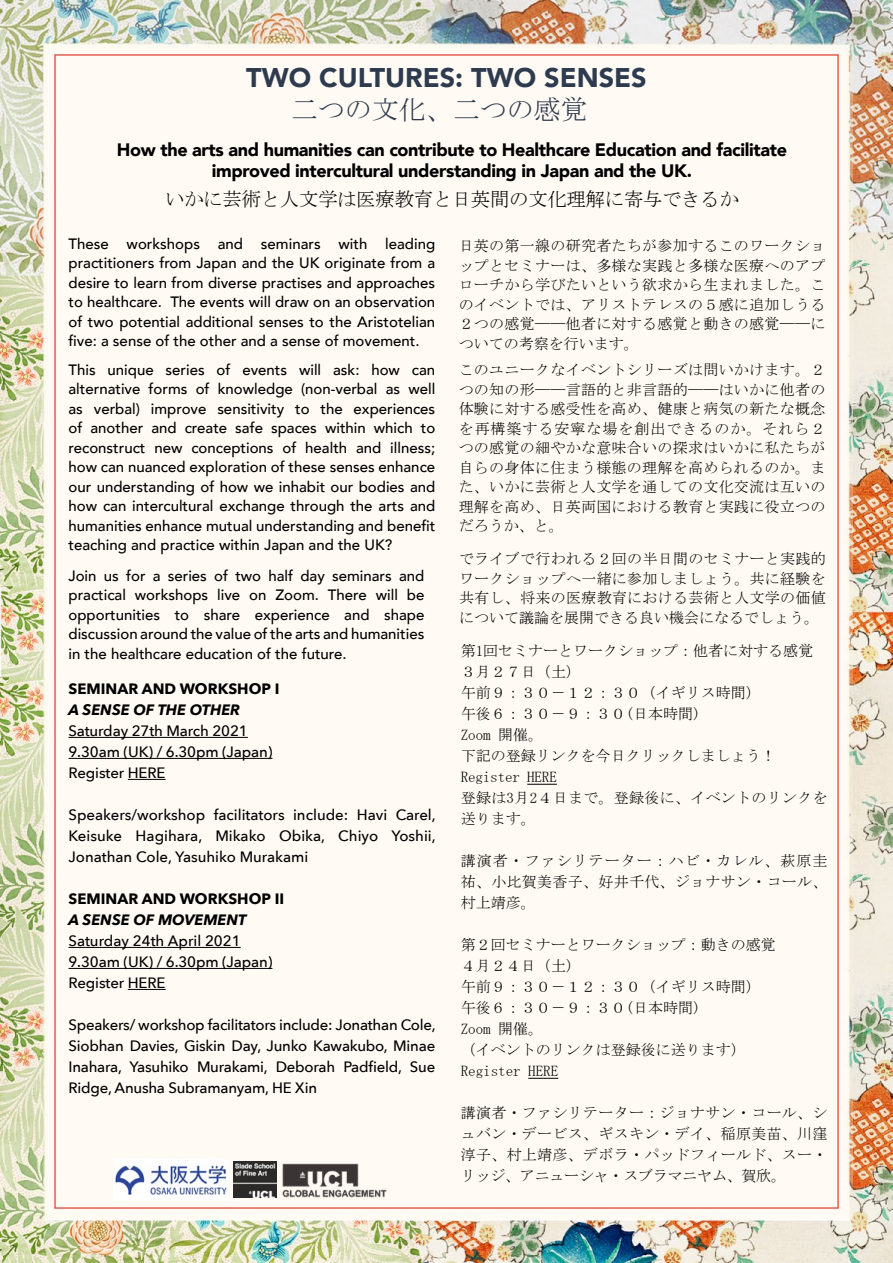
<style>
.page{position:relative;width:893px;height:1263px;background:#fff}
.page>*{position:absolute;margin:0;border:0;box-sizing:border-box;transform-origin:0 0}
.t1{font:900 27px "Avenir";color:#2e3b4f}
.t2{font:27px "MS Mincho";color:#2e3b4f}
.t3{font:19.5px "MS Mincho";letter-spacing:-.02em;color:#000}
.t4{font:900 18px/21px "Avenir";letter-spacing:-.02em;color:#000;text-align:center}
.t5{font:500 15px/19.5px "Avenir";color:#000;text-align:justify}
.t6{font:15px/21px "MS Mincho";color:#000;text-align:justify}
.t7{font:500 15px/21px "Avenir Next";letter-spacing:-.01em;color:#000}
.t8{font:700 15px "Avenir Next";color:#000}
.t9{font:italic 700 15px "Avenir Next";color:#000}
</style>
<div class="page">
<img style="left:0;top:0;width:893px;height:1263px">
<div style="left:43px;top:43px;width:810px;height:1176px;background:#fffbf4"></div>
<img style="left:113px;top:1159px;width:115px;height:41px">
<hr style="left:69px;top:737px;width:179px;height:1px;background:#000">
<hr style="left:69px;top:758px;width:203px;height:1px;background:#000">
<hr style="left:128px;top:779px;width:38px;height:1px;background:#000">
<hr style="left:69px;top:947px;width:172px;height:1px;background:#000">
<hr style="left:69px;top:968px;width:203px;height:1px;background:#000">
<hr style="left:128px;top:989px;width:38px;height:1px;background:#000">
<img style="left:282px;top:1163px;width:105px;height:35px">
<img style="left:234px;top:1161px;width:42px;height:36px">
<hr style="left:527px;top:784px;width:30px;height:1px;background:#000">
<hr style="left:528px;top:1078px;width:30px;height:1px;background:#000">
<h1 class="t1" style="left:246px;top:54px;width:402px">TWO CULTURES: TWO SENSES</h1>
<h1 class="t2" style="left:291px;top:96px;width:298px">二つの文化、二つの感覚</h1>
<p class="t4" style="left:117px;top:139px;width:672px">How the arts and humanities can contribute to Healthcare Education and facilitate improved intercultural understanding in Japan and the UK.</p>
<h2 class="t3" style="left:165px;top:190px;width:575px">いかに芸術と人文学は医療教育と日英間の文化理解に寄与できるか</h2>
<p class="t5" style="left:69px;top:233px;width:368px">These workshops and seminars with leading practitioners from Japan and the UK originate from a desire to learn from diverse practises and approaches to healthcare. The events will draw on an observation of two potential additional senses to the Aristotelian five: a sense of the other and a sense of movement.</p>
<p class="t5" style="left:69px;top:359px;width:368px">This unique series of events will ask: how can alternative forms of knowledge (non-verbal as well as verbal) improve sensitivity to the experiences of another and create safe spaces within which to reconstruct new conceptions of health and illness; how can nuanced exploration of these senses enhance our understanding of how we inhabit our bodies and how can intercultural exchange through the arts and humanities enhance mutual understanding and benefit teaching and practice within Japan and the UK?</p>
<p class="t5" style="left:69px;top:565px;width:357px">Join us for a series of two half day seminars and practical workshops live on Zoom. There will be opportunities to share experience and shape discussion around the value of the arts and humanities in the healthcare education of the future.</p>
<p class="t6" style="left:459px;top:236px;width:368px;line-height:19.5px">日英の第一線の研究者たちが参加するこのワークショップとセミナーは、多様な実践と多様な医療へのアプローチから学びたいという欲求から生まれました。このイベントでは、アリストテレスの５感に追加しうる２つの感覚――他者に対する感覚と動きの感覚――についての考察を行います。</p>
<p class="t6" style="left:459px;top:360px;width:368px;line-height:19.5px">このユニークなイベントシリーズは問いかけます。２つの知の形――言語的と非言語的――はいかに他者の体験に対する感受性を高め、健康と病気の新たな概念を再構築する安寧な場を創出できるのか。それら２つの感覚の細やかな意味合いの探求はいかに私たちが自らの身体に住まう様態の理解を高められるのか。また、いかに芸術と人文学を通しての文化交流は互いの理解を高め、日英両国における教育と実践に役立つのだろうか、と。</p>
<p class="t6" style="left:459px;top:549px;width:368px;line-height:19.5px">でライブで行われる２回の半日間のセミナーと実践的ワークショップへ一緒に参加しましょう。共に経験を共有し、将来の医療教育における芸術と人文学の価値について議論を展開できる良い機会になるでしょう。</p>
<p class="t6" style="left:461px;top:640px;width:368px;text-align:left">第1回セミナーとワークショップ：他者に対する感覚<br>３月２７日（土）<br>午前９：３０－１２：３０（イギリス時間）<br>午後６：３０－９：３０(日本時間)<br>Zoom 開催。<br>下記の登録リンクを今日クリックしましょう！<br>Register HERE<br>登録は3月2４日まで。登録後に、イベントのリンクを送ります。</p>
<p class="t6" style="left:461px;top:850px;width:368px">講演者・ファシリテーター：ハビ・カレル、萩原圭祐、小比賀美香子、好井千代、ジョナサン・コール、村上靖彦。</p>
<p class="t6" style="left:461px;top:934px;width:316px;text-align:left">第２回セミナーとワークショップ：動きの感覚<br>４月２４日（土）<br>午前９：３０－１２：３０（イギリス時間）午後６：３０－９：３０(日本時間)<br>Zoom 開催。<br>（イベントのリンクは登録後に送ります）<br>Register HERE</p>
<p class="t6" style="left:461px;top:1102px;width:368px">講演者・ファシリテーター：ジョナサン・コール、シュバン・デービス、ギスキン・デイ、稲原美苗、川窪淳子、村上靖彦、デボラ・パッドフィールド、スー・リッジ、アニューシャ・スブラマニヤム、賀欣。</p>
<p class="t8" style="left:69px;top:676px;width:213px">SEMINAR AND WORKSHOP I</p>
<p class="t9" style="left:69px;top:697px;width:173px">A SENSE OF THE OTHER</p>
<p class="t7" style="left:69px;top:720px;width:205px">Saturday 27th March 2021<br>9.30am (UK) / 6.30pm (Japan)<br>Register HERE</p>
<p class="t7" style="left:69px;top:804px;width:369px;text-align:justify">Speakers/workshop facilitators include: Havi Carel, Keisuke Hagihara, Mikako Obika, Chiyo Yoshii, Jonathan Cole, Yasuhiko Murakami</p>
<p class="t8" style="left:69px;top:886px;width:217px">SEMINAR AND WORKSHOP II</p>
<p class="t9" style="left:69px;top:907px;width:180px">A SENSE OF MOVEMENT</p>
<p class="t7" style="left:69px;top:930px;width:205px">Saturday 24th April 2021<br>9.30am (UK) / 6.30pm (Japan)<br>Register HERE</p>
<p class="t7" style="left:69px;top:1014px;width:369px;text-align:justify">Speakers/ workshop facilitators include: Jonathan Cole, Siobhan Davies, Giskin Day, Junko Kawakubo, Minae Inahara, Yasuhiko Murakami, Deborah Padfield, Sue Ridge, Anusha Subramanyam, HE Xin</p>
</div>
